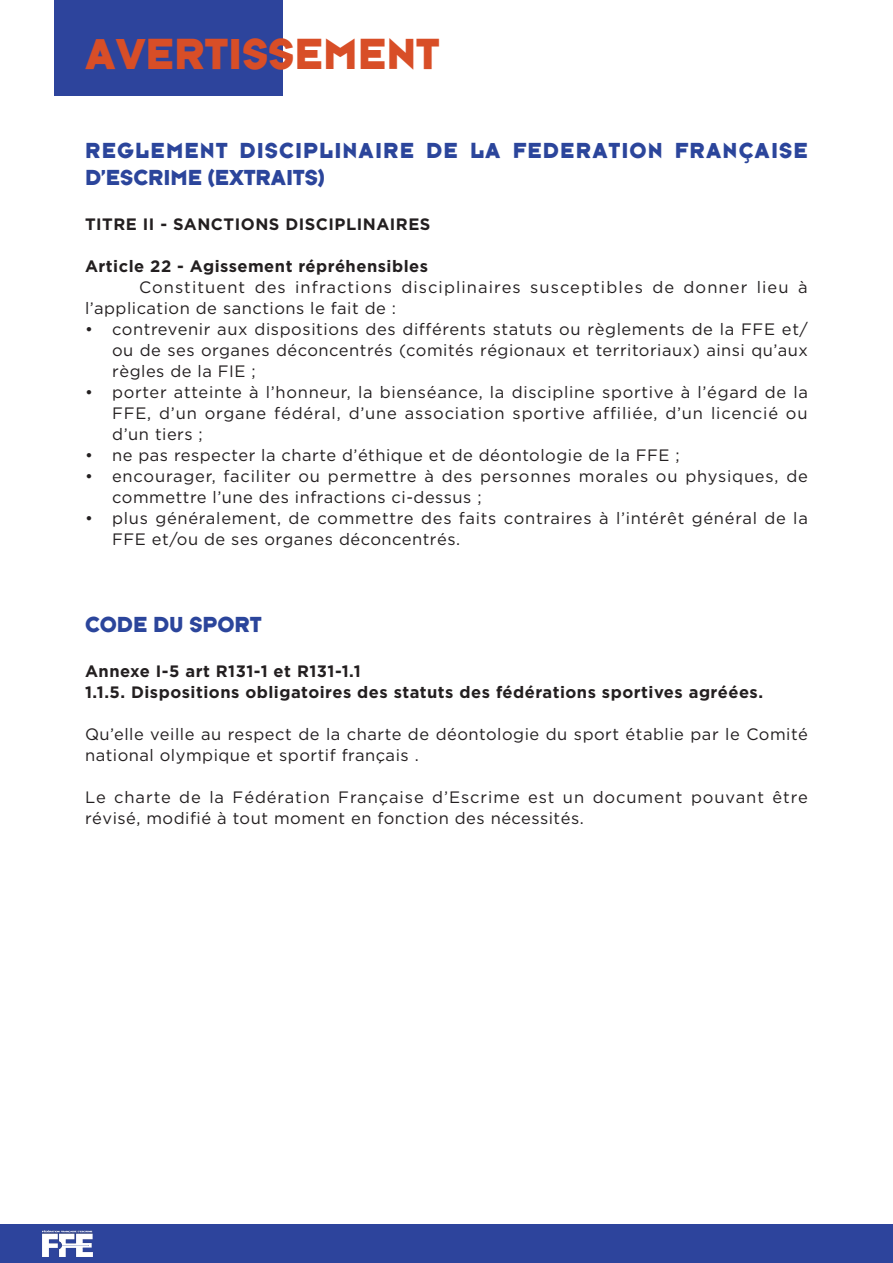
<style>
.page{position:relative;width:893px;height:1263px;background:#fff}
.page>*{position:absolute;margin:0;border:0;box-sizing:border-box;transform-origin:0 0}
.t1{font:45px "Typeface Six";color:#d84e27}
.t2{font:22.5px "Typeface Six";letter-spacing:.05em;color:#2b459b}
.t3{font:22.5px "Typeface Six";color:#2b459b}
.t4{font:16.5px/21px "Gotham";letter-spacing:.03em;color:#231f20;text-align:right}
.t5{font:700 16.5px "Gotham";letter-spacing:.03em;color:#231f20}
.t6{font:16.5px "Gotham";letter-spacing:.05em;color:#231f20}
.t7{font:16.5px "Gotham";letter-spacing:.065em;color:#231f20}
.t8{font:16.5px "Gotham";letter-spacing:.055em;color:#231f20}
</style>
<div class="page">
<div style="left:54px;top:0;width:228px;height:95px;background:#2d449c"></div>
<div style="left:0;top:1225px;width:893px;height:38px;background:#2d449c"></div>
<img style="left:43px;top:1231px;width:50px;height:26px">
<p class="t1" style="left:85px;top:27px;width:356px">AVERTISSEMENT</p>
<p class="t2" style="left:85px;top:137px;width:724px">REGLEMENT DISCIPLINAIRE DE LA FEDERATION FRANÇAISE</p>
<p class="t3" style="left:85px;top:164px;width:241px">D’ESCRIME (EXTRAITS)</p>
<p class="t5" style="left:85px;top:214px;width:347px">TITRE II - SANCTIONS DISCIPLINAIRES</p>
<p class="t5" style="left:85px;top:256px;width:344px">Article 22 - Agissement répréhensibles</p>
<p class="t7" style="left:139px;top:278px;width:670px">Constituent des infractions disciplinaires susceptibles de donner lieu à</p>
<p class="t4" style="left:85px;top:298px;width:312px">l’application de sanctions le fait de :</p>
<p class="t4" style="left:85px;top:319px;width:724px">• contrevenir aux dispositions des différents statuts ou règlements de la FFE et/ ou de ses organes déconcentrés (comités régionaux et territoriaux) ainsi qu’aux</p>
<p class="t4" style="left:112px;top:361px;width:145px">règles de la FIE ;</p>
<p class="t4" style="left:85px;top:382px;width:724px">• porter atteinte à l’honneur, la bienséance, la discipline sportive à l’égard de la<br>FFE, d’un organe fédéral, d’une association sportive affiliée, d’un licencié ou</p>
<p class="t4" style="left:112px;top:424px;width:92px">d’un tiers ;</p>
<p class="t4" style="left:85px;top:445px;width:596px">• ne pas respecter la charte d’éthique et de déontologie de la FFE ;</p>
<p class="t6" style="left:85px;top:467px;width:724px">• encourager, faciliter ou permettre à des personnes morales ou physiques, de</p>
<p class="t4" style="left:112px;top:487px;width:371px">commettre l’une des infractions ci-dessus ;</p>
<p class="t4" style="left:85px;top:508px;width:724px">• plus généralement, de commettre des faits contraires à l’intérêt général de la</p>
<p class="t4" style="left:112px;top:529px;width:349px">FFE et/ou de ses organes déconcentrés.</p>
<p class="t3" style="left:85px;top:610px;width:178px">CODE DU SPORT</p>
<p class="t5" style="left:85px;top:660px;width:277px">Annexe I-5 art R131-1 et R131-1.1</p>
<p class="t5" style="left:85px;top:681px;width:680px">1.1.5. Dispositions obligatoires des statuts des fédérations sportives agréées.</p>
<p class="t4" style="left:85px;top:724px;width:724px">Qu’elle veille au respect de la charte de déontologie du sport établie par le Comité</p>
<p class="t4" style="left:85px;top:745px;width:335px">national olympique et sportif français .</p>
<p class="t8" style="left:85px;top:788px;width:724px">Le charte de la Fédération Française d’Escrime est un document pouvant être</p>
<p class="t4" style="left:85px;top:808px;width:500px">révisé, modifié à tout moment en fonction des nécessités.</p>
</div>
